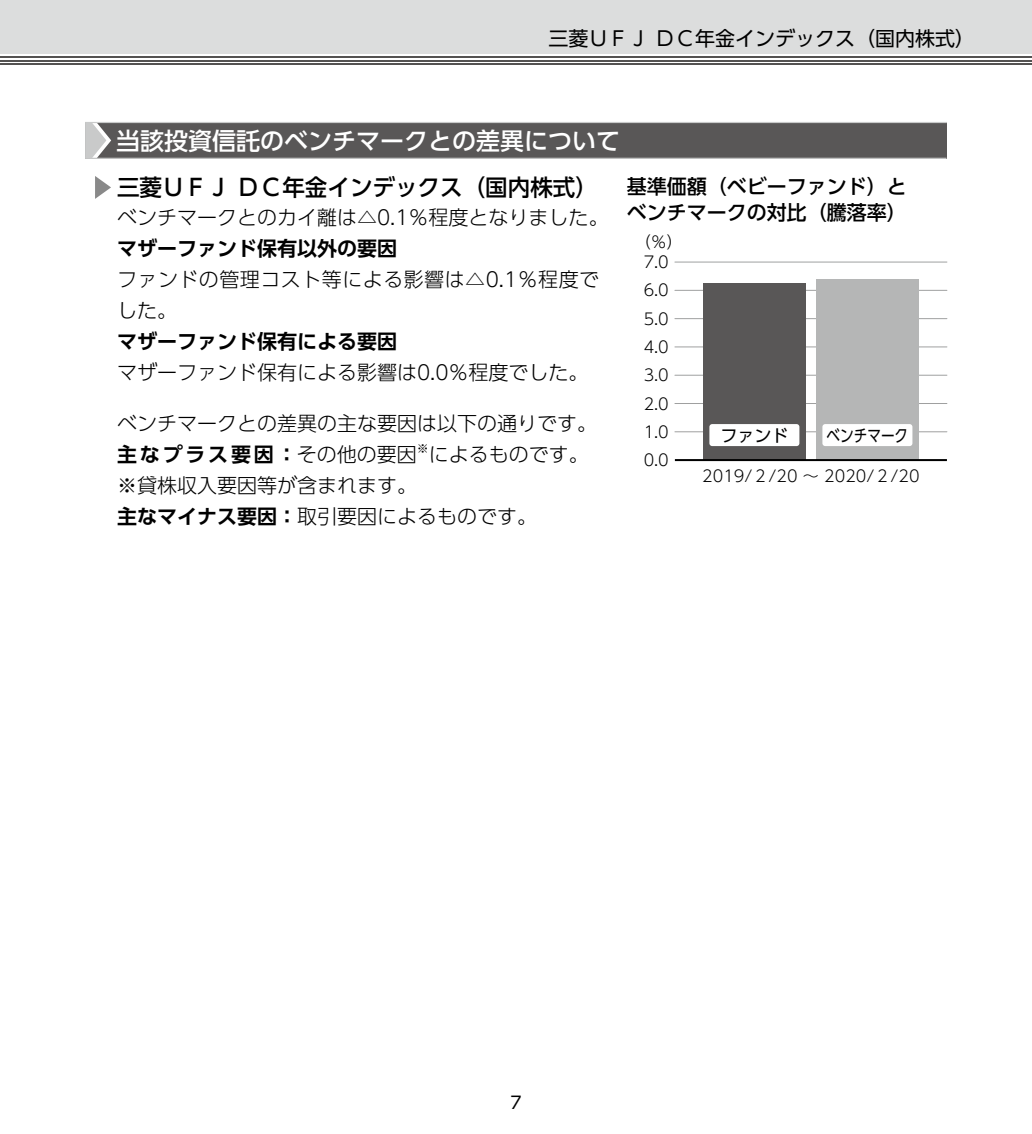
<style>
.page{position:relative;width:1032px;height:1134px;background:#fff}
.page>*{position:absolute;margin:0;border:0;box-sizing:border-box;transform-origin:0 0}
.t1{font:500 24px "UD Shin Go Pro";color:#fff}
.t2{font:500 23px "UD Shin Go Pro";color:#000}
.t3{font:300 20px/31px "UD Shin Go Pro";color:#000}
.t4{font:700 20px "UD Shin Go Pro De";color:#000}
.t5{font:300 20px/31px "UD Shin Go Pro";letter-spacing:.025em;color:#000}
.t6{font:500 20px/26px "UD Shin Go Pro";color:#000}
.t7{font:20px "UD Shin Go Pro";color:#000}
.t8{font:700 20px "UD Shin Go Pro De";letter-spacing:.14em;color:#000}
.t9{font:17px "UD Shin Go Pro";color:#000;scale:.8 1}
.t10{font:17px "UD Shin Go Pro";color:#000}
.t11{font:300 16px "UD Shin Go Pro";color:#000}
.t12{font:300 12px "UD Shin Go Pro";color:#000}
.s1{font-family:"UD Shin Go Pro";font-weight:300}
.s2{font-family:"UD Shin Go Pro De";font-weight:700}
</style>
<div class="page">
<div style="left:0;top:0;width:1032px;height:54px;background:#dcdddd"></div>
<hr style="left:0;top:63px;width:1032px;height:2px;background:#545251">
<hr style="left:0;top:60px;width:1032px;height:1px;background:#545251">
<hr style="left:0;top:56px;width:1032px;height:2px;background:#545251">
<div style="left:85px;top:122px;width:862px;height:36px;background:#595757"></div>
<hr style="left:85px;top:158px;width:861px;height:1px;background:#c9caca">
<hr style="left:85px;top:122px;width:862px;height:1px;background:#c9caca">
<svg style="left:85px;top:123px;width:26px;height:35px"></svg>
<svg style="left:95px;top:176px;width:16px;height:23px"></svg>
<hr style="left:675px;top:431px;width:272px;height:1px;background:#9fa0a0">
<hr style="left:675px;top:403px;width:272px;height:1px;background:#9fa0a0">
<hr style="left:675px;top:375px;width:272px;height:1px;background:#9fa0a0">
<hr style="left:675px;top:347px;width:272px;height:1px;background:#9fa0a0">
<hr style="left:675px;top:318px;width:272px;height:1px;background:#9fa0a0">
<hr style="left:675px;top:290px;width:272px;height:1px;background:#9fa0a0">
<hr style="left:675px;top:262px;width:272px;height:1px;background:#9fa0a0">
<div style="left:816px;top:279px;width:102px;height:181px;background:#b5b6b6"></div>
<div style="left:703px;top:283px;width:102px;height:177px;background:#595757"></div>
<hr style="left:675px;top:459px;width:272px;height:2px;background:#000">
<div style="left:709px;top:424px;width:90px;height:22px;background:#fff;border-radius:3px"></div>
<div style="left:822px;top:424px;width:90px;height:22px;background:#fff;border-radius:3px"></div>
<p class="t7" style="left:548px;top:22px;width:428px">三菱ＵＦＪ ＤＣ年金インデックス（国内株式）</p>
<p class="t1" style="left:116px;top:121px;width:505px">当該投資信託のベンチマークとの差異について</p>
<p class="t2" style="left:117px;top:169px;width:482px">三菱ＵＦＪ ＤＣ年金インデックス（国内株式）</p>
<p class="t3" style="left:117px;top:201px;width:493px">ベンチマークとのカイ離は△0.1％程度となりました。</p>
<p class="t4" style="left:117px;top:232px;width:281px">マザーファンド保有以外の要因</p>
<p class="t5" style="left:117px;top:263px;width:484px">ファンドの管理コスト等による影響は△0.1％程度でした。</p>
<p class="t4" style="left:117px;top:325px;width:281px">マザーファンド保有による要因</p>
<p class="t3" style="left:117px;top:356px;width:473px">マザーファンド保有による影響は0.0％程度でした。</p>
<p class="t3" style="left:117px;top:407px;width:481px">ベンチマークとの差異の主な要因は以下の通りです。</p>
<p class="t8" style="left:117px;top:438px;width:301px">主なプラス要因：<span class="s1">その他の要因</span></p>
<p class="t12" style="left:417px;top:438px;width:13px">※</p>
<p class="t3" style="left:429px;top:438px;width:161px">によるものです。</p>
<p class="t3" style="left:117px;top:469px;width:421px">※貸株収入要因等が含まれます。<br><span class="s2">主なマイナス要因：</span>取引要因によるものです。</p>
<p class="t6" style="left:627px;top:172px;width:281px">基準価額（ベビーファンド）とベンチマークの対比（騰落率）</p>
<p class="t11" style="left:635px;top:229px;width:49px">（％）</p>
<p class="t11" style="left:644px;top:249px;width:27px">7.0</p>
<p class="t11" style="left:644px;top:277px;width:27px">6.0</p>
<p class="t11" style="left:644px;top:306px;width:27px">5.0</p>
<p class="t11" style="left:644px;top:334px;width:27px">4.0</p>
<p class="t11" style="left:644px;top:362px;width:27px">3.0</p>
<p class="t11" style="left:644px;top:391px;width:27px">2.0</p>
<p class="t11" style="left:644px;top:419px;width:27px">1.0</p>
<p class="t11" style="left:644px;top:447px;width:27px">0.0</p>
<p class="t10" style="left:720px;top:421px;width:70px">ファンド</p>
<p class="t9" style="left:826px;top:421px;width:104px">ベンチマーク</p>
<p class="t11" style="left:702px;top:463px;width:219px">2019/２/20 ～ 2020/２/20</p>
<p class="t10" style="left:510px;top:1089px;width:13px">7</p>
</div>
